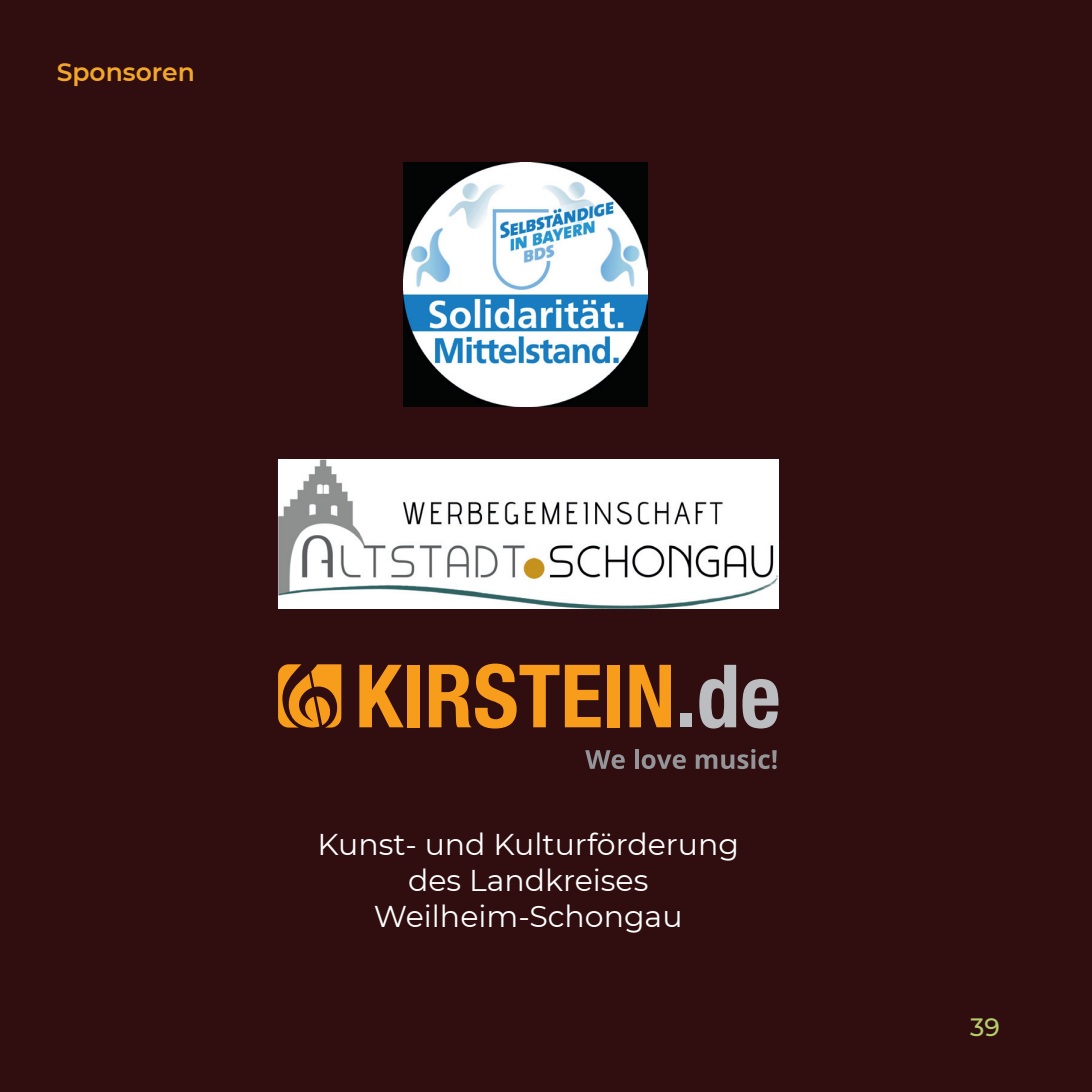
<style>
.page{position:relative;width:1092px;height:1092px;background:#fff}
.page>*{position:absolute;margin:0;border:0;box-sizing:border-box;transform-origin:0 0}
.t1{font:30px/36px "Montserrat";color:#fff;text-align:center}
.t2{font:600 25px "Montserrat";color:#f3a72a}
.t3{font:500 25px "Montserrat";color:#b4cd6d}
</style>
<div class="page">
<div style="left:0;top:0;width:1091px;height:1091px;background:#300d0f"></div>
<img style="left:403px;top:163px;width:244px;height:243px">
<img style="left:278px;top:459px;width:500px;height:149px">
<svg style="left:359px;top:664px;width:44px;height:63px"></svg>
<div style="left:407px;top:664px;width:12px;height:63px;background:#f89c1c"></div>
<svg style="left:429px;top:663px;width:130px;height:65px"></svg>
<svg style="left:565px;top:664px;width:35px;height:63px"></svg>
<div style="left:607px;top:664px;width:13px;height:63px;background:#f89c1c"></div>
<svg style="left:629px;top:664px;width:42px;height:63px"></svg>
<div style="left:680px;top:713px;width:11px;height:14px;background:#bcbdc0"></div>
<svg style="left:699px;top:664px;width:37px;height:64px"></svg>
<svg style="left:742px;top:679px;width:36px;height:49px"></svg>
<svg style="left:278px;top:664px;width:63px;height:63px"></svg>
<svg style="left:585px;top:750px;width:39px;height:19px"></svg>
<svg style="left:634px;top:749px;width:4px;height:19px"></svg>
<svg style="left:641px;top:754px;width:44px;height:15px"></svg>
<svg style="left:695px;top:749px;width:81px;height:20px"></svg>
<p class="t2" style="left:57px;top:54px;width:140px">Sponsoren</p>
<p class="t1" style="left:317px;top:825px;width:423px">Kunst- und Kulturförderung des Landkreises<br>Weilheim-Schongau</p>
<p class="t3" style="left:969px;top:1009px;width:31px">39</p>
</div>
